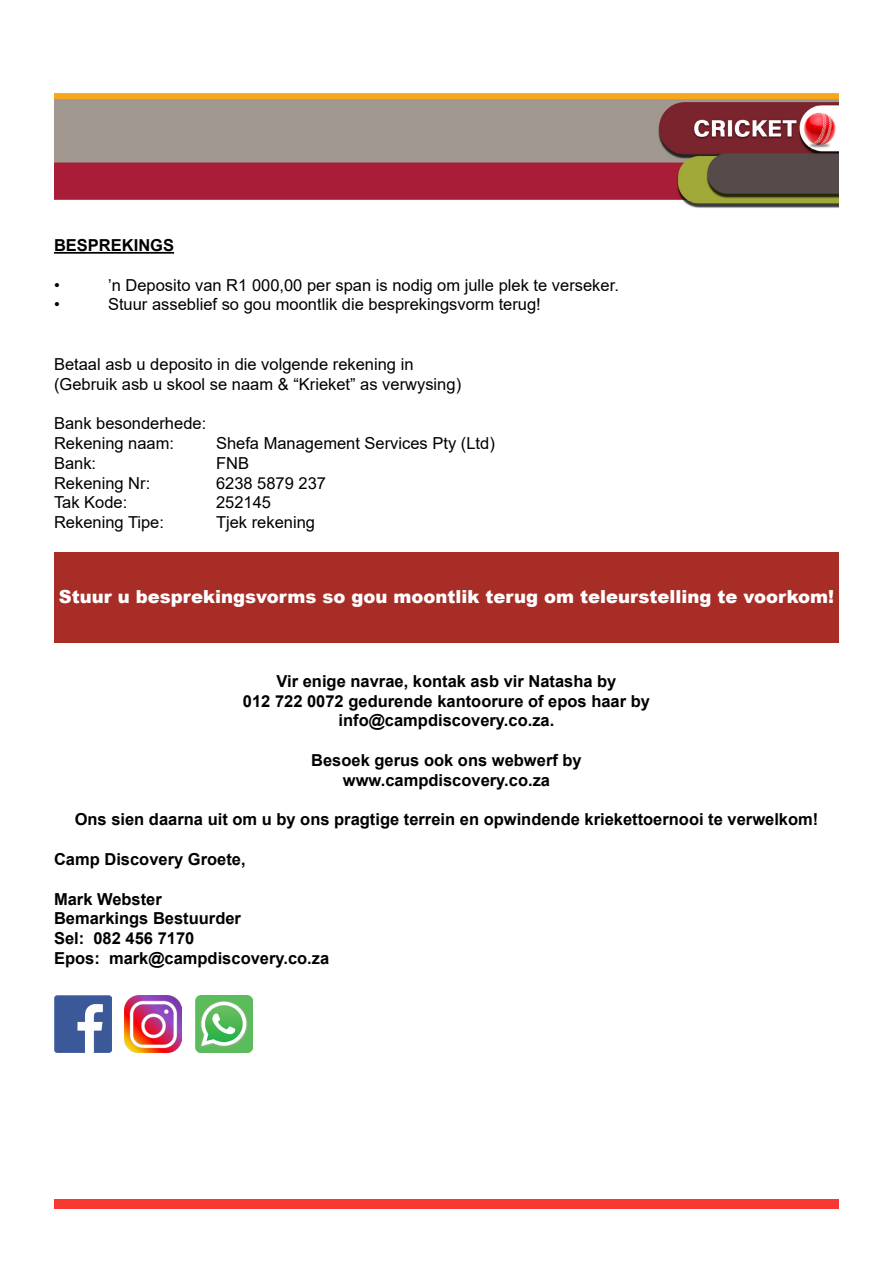
<style>
.page{position:relative;width:893px;height:1263px;background:#fff}
.page>*{position:absolute;margin:0;border:0;box-sizing:border-box;transform-origin:0 0}
.t1{font:900 18px "Arial";color:#fff}
.t2{font:700 16.5px/19.8px "Arial";color:#000;text-align:center}
.t3{font:16.5px/19.8px "Arial";color:#000}
</style>
<div class="page">
<hr style="left:54px;top:252px;width:120px;height:2px;background:#000">
<img style="left:54px;top:93px;width:785px;height:115px">
<div style="left:54px;top:553px;width:785px;height:90px;background:#a92d27"></div>
<div style="left:54px;top:1200px;width:785px;height:9px;background:#f83931"></div>
<img style="left:54px;top:996px;width:57px;height:57px">
<img style="left:195px;top:996px;width:57px;height:57px">
<img style="left:125px;top:996px;width:57px;height:57px">
<p class="t2" style="left:54px;top:236px;width:122px">BESPREKINGS</p>
<p class="t3" style="left:54px;top:275px;width:7px">•</p>
<p class="t3" style="left:108px;top:275px;width:512px">’n Deposito van R1 000,00 per span is nodig om julle plek te verseker.</p>
<p class="t3" style="left:54px;top:295px;width:7px">•</p>
<p class="t3" style="left:108px;top:295px;width:434px">Stuur asseblief so gou moontlik die besprekingsvorm terug!</p>
<p class="t3" style="left:54px;top:354px;width:409px">Betaal asb u deposito in die volgende rekening in (Gebruik asb u skool se naam &amp; “Krieket” as verwysing)</p>
<p class="t3" style="left:54px;top:413px;width:154px">Bank besonderhede:<br>Rekening naam:</p>
<p class="t3" style="left:216px;top:433px;width:280px">Shefa Management Services Pty (Ltd)</p>
<p class="t3" style="left:54px;top:453px;width:44px">Bank:</p>
<p class="t3" style="left:216px;top:453px;width:34px">FNB</p>
<p class="t3" style="left:54px;top:473px;width:98px">Rekening Nr:</p>
<p class="t3" style="left:216px;top:473px;width:112px">6238 5879 237</p>
<p class="t3" style="left:54px;top:493px;width:75px">Tak Kode:</p>
<p class="t3" style="left:216px;top:493px;width:57px">252145</p>
<p class="t3" style="left:54px;top:512px;width:112px">Rekening Tipe:</p>
<p class="t3" style="left:216px;top:512px;width:101px">Tjek rekening</p>
<p class="t1" style="left:59px;top:584px;width:777px">Stuur u besprekingsvorms so gou moontlik terug om teleurstelling te voorkom!</p>
<p class="t2" style="left:243px;top:671px;width:409px">Vir enige navrae, kontak asb vir Natasha by<br>012 722 0072 gedurende kantoorure of epos haar by info@campdiscovery.co.za.</p>
<p class="t2" style="left:311px;top:750px;width:272px">Besoek gerus ook ons webwerf by www.campdiscovery.co.za</p>
<p class="t2" style="left:75px;top:810px;width:745px">Ons sien daarna uit om u by ons pragtige terrein en opwindende kriekettoernooi te verwelkom!</p>
<p class="t2" style="left:54px;top:849px;width:193px">Camp Discovery Groete,</p>
<p class="t2" style="left:54px;top:889px;width:277px;text-align:left">Mark Webster<br>Bemarkings Bestuurder<br>Sel: 082 456 7170<br>Epos: mark@campdiscovery.co.za</p>
</div>
